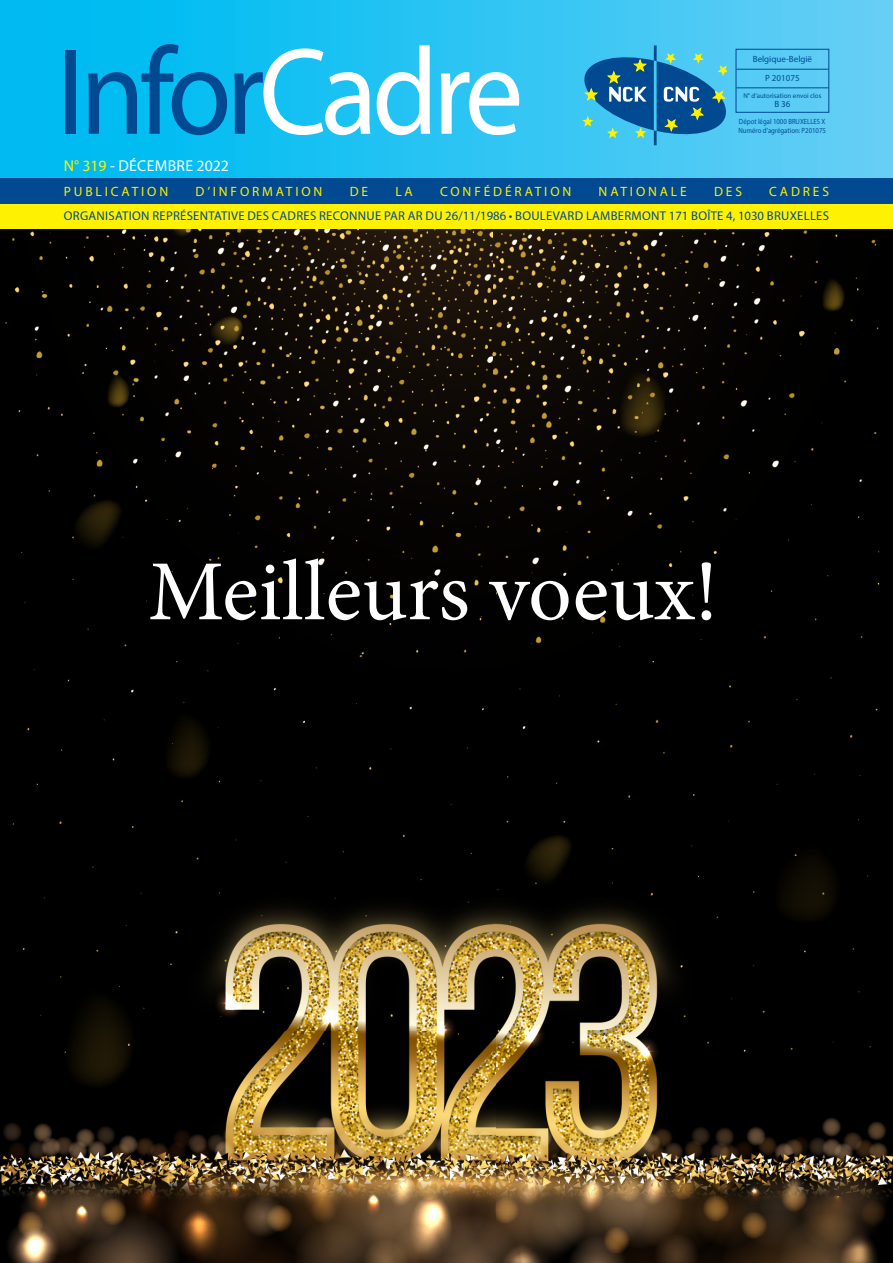
<style>
.page{position:relative;width:893px;height:1263px;background:#fff}
.page>*{position:absolute;margin:0;border:0;box-sizing:border-box;transform-origin:0 0}
.t1{font:124.5px "Myriad Pro";letter-spacing:-.045em;color:#014990;scale:.94 1}
.t2{font:85.5px "Minion Pro";color:#fff}
.t3{font:15.75px "Myriad Pro";letter-spacing:.02em;color:#fff}
.t4{font:13.5px "Myriad Pro";letter-spacing:.21em;color:#fff101}
.t5{font:12.75px "Myriad Pro";letter-spacing:.02em;color:#014990}
.t6{font:9px "Myriad Pro";color:#014990}
.t7{font:7.5px "Myriad Pro";color:#014990;scale:.9 1}
.t8{font:6.9px "Myriad Pro";color:#014990}
.s1{color:#fff}
.s2{color:#fff101}
</style>
<div class="page">
<div style="left:0;top:0;width:893px;height:179px;background:linear-gradient(to right,#00b9f1,#65cef5)"></div>
<hr style="left:736px;top:69px;width:92px;height:1px;background:#014990">
<hr style="left:736px;top:87px;width:92px;height:1px;background:#014990">
<div style="left:736px;top:49px;width:93px;height:64px;border:1px solid #014990"></div>
<div style="left:0;top:179px;width:893px;height:25px;background:#014990"></div>
<div style="left:0;top:204px;width:893px;height:26px;background:#fff101"></div>
<svg style="left:582px;top:45px;width:145px;height:100px;background:#3691ba"></svg>
<img style="left:0;top:230px;width:493px;height:323px">
<img style="left:493px;top:230px;width:400px;height:438px">
<img style="left:0;top:553px;width:495px;height:710px">
<img style="left:493px;top:668px;width:400px;height:595px">
<p class="t1" style="left:56px;top:15px;width:498px">Infor<span class="s1">Cadre</span></p>
<p class="t6" style="left:753px;top:53px;width:61px">Belgique-België</p>
<p class="t6" style="left:765px;top:73px;width:36px">P 201075</p>
<p class="t8" style="left:743px;top:92px;width:80px">N° d’autorisation envoi clos</p>
<p class="t6" style="left:774px;top:99px;width:18px">B 36</p>
<p class="t7" style="left:739px;top:117px;width:98px">Dépot légal 1000 BRUXELLES X</p>
<p class="t7" style="left:738px;top:126px;width:99px">Numéro d’agrégation: P201075</p>
<p class="t3" style="left:64px;top:156px;width:167px"><span class="s2">N° 319</span> - DÉCEMBRE 2022</p>
<p class="t4" style="left:64px;top:183px;width:106px">PUBLICATION</p>
<p class="t4" style="left:196px;top:183px;width:128px">D’INFORMATION</p>
<p class="t4" style="left:350px;top:183px;width:20px">DE</p>
<p class="t4" style="left:395px;top:183px;width:19px">LA</p>
<p class="t4" style="left:440px;top:183px;width:133px">CONFÉDÉRATION</p>
<p class="t4" style="left:599px;top:183px;width:90px">NATIONALE</p>
<p class="t4" style="left:714px;top:183px;width:29px">DES</p>
<p class="t4" style="left:769px;top:183px;width:61px">CADRES</p>
<p class="t5" style="left:64px;top:208px;width:767px">ORGANISATION REPRÉSENTATIVE DES CADRES RECONNUE PAR AR DU 26/11/1986 • BOULEVARD LAMBERMONT 171 BOÎTE 4, 1030 BRUXELLES</p>
<p class="t2" style="left:148px;top:535px;width:572px">Meilleurs voeux!</p>
</div>
